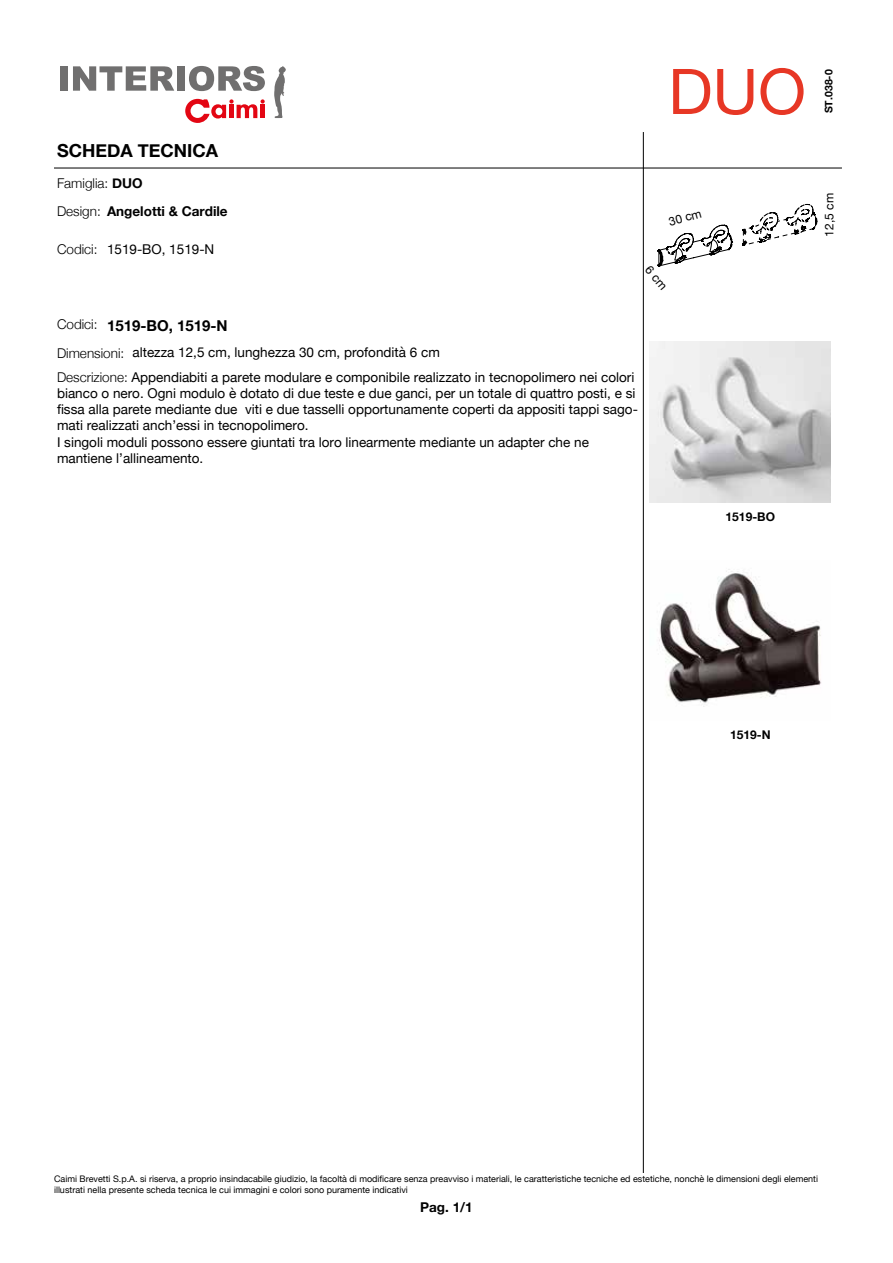
<style>
.page{position:relative;width:893px;height:1263px;background:#fff}
.page>*{position:absolute;margin:0;border:0;box-sizing:border-box;transform-origin:0 0}
.t1{font:63px "Helvetica Neue";color:#e73725}
.t2{font:700 18px "Helvetica Neue";color:#000}
.t3{font:700 15px "Helvetica Neue";color:#000}
.t4{font:13.5px/16.2px "Helvetica Neue";color:#000}
.t5{font:700 13.5px "Helvetica Neue";color:#000}
.t6{font:300 13.5px "Helvetica Neue";color:#000}
.t7{font:700 12px "Helvetica Neue";color:#000}
.t8{font:12px "Helvetica Neue";color:#000}
.t9{font:700 10.5px "Helvetica Neue";color:#000}
.t10{font:9px/10.8px "Helvetica Neue";color:#000}
.s1{font-weight:700}
.s2{font-weight:300}
</style>
<div class="page">
<hr style="left:54px;top:168px;width:788px;height:1px;background:#000">
<hr style="left:643px;top:132px;width:1px;height:1057px;background:#000">
<div style="left:54px;top:1174px;width:785px;height:24px;background:#fff"></div>
<img style="left:650px;top:342px;width:181px;height:161px">
<img style="left:659px;top:569px;width:162px;height:138px">
<div style="left:60px;top:66px;width:8px;height:25px;background:#706f6f"></div>
<svg style="left:73px;top:66px;width:101px;height:25px"></svg>
<div style="left:177px;top:66px;width:8px;height:25px;background:#706f6f"></div>
<svg style="left:189px;top:66px;width:76px;height:25px"></svg>
<svg style="left:274px;top:66px;width:12px;height:52px"></svg>
<svg style="left:185px;top:99px;width:80px;height:24px"></svg>
<svg style="left:657px;top:204px;width:160px;height:63px"></svg>
<h2 class="t2" style="left:57px;top:137px;width:163px">SCHEDA TECNICA</h2>
<p class="t6" style="left:57px;top:172px;width:87px">Famiglia: <span class="s1">DUO</span></p>
<p class="t5" style="left:57px;top:201px;width:172px"><span class="s2">Design:</span> Angelotti &amp; Cardile</p>
<p class="t6" style="left:57px;top:238px;width:42px">Codici:</p>
<p class="t4" style="left:107px;top:242px;width:109px">1519-BO, 1519-N</p>
<p class="t6" style="left:57px;top:313px;width:42px">Codici:</p>
<p class="t3" style="left:107px;top:314px;width:122px">1519-BO, 1519-N</p>
<p class="t4" style="left:57px;top:342px;width:579px;line-height:23.9px"><span class="s2">Dimensioni:<br>Descrizione:</span> Appendiabiti a parete modulare e componibile realizzato in tecnopolimero nei colori</p>
<p class="t4" style="left:57px;top:386px;width:582px">bianco o nero. Ogni modulo è dotato di due teste e due ganci, per un totale di quattro posti, e si fissa alla parete mediante due viti e due tasselli opportunamente coperti da appositi tappi sago&shy;mati realizzati anch’essi in tecnopolimero.<br>I singoli moduli possono essere giuntati tra loro linearmente mediante un adapter che ne mantiene l’allineamento.</p>
<p class="t4" style="left:133px;top:345px;width:309px">altezza 12,5 cm, lunghezza 30 cm, profondità 6 cm</p>
<h1 class="t1" style="left:668px;top:46px;width:139px">DUO</h1>
<p class="t9" style="left:821px;top:113px;width:45px;rotate:-90deg">ST.038-0</p>
<p class="t8" style="left:667px;top:214px;width:35px;rotate:-16deg">30 cm</p>
<p class="t8" style="left:820px;top:237px;width:45px;rotate:-90deg">12,5 cm</p>
<p class="t7" style="left:726px;top:507px;width:51px">1519-BO</p>
<p class="t7" style="left:730px;top:725px;width:42px">1519-N</p>
<p class="t10" style="left:54px;top:1174px;width:766px">Caimi Brevetti S.p.A. si riserva, a proprio insindacabile giudizio, la facoltà di modificare senza preavviso i materiali, le caratteristiche tecniche ed estetiche, nonchè le dimensioni degli elementi illustrati nella presente scheda tecnica le cui immagini e colori sono puramente indicativi</p>
<p class="t5" style="left:420px;top:1196px;width:54px">Pag. 1/1</p>
</div>
